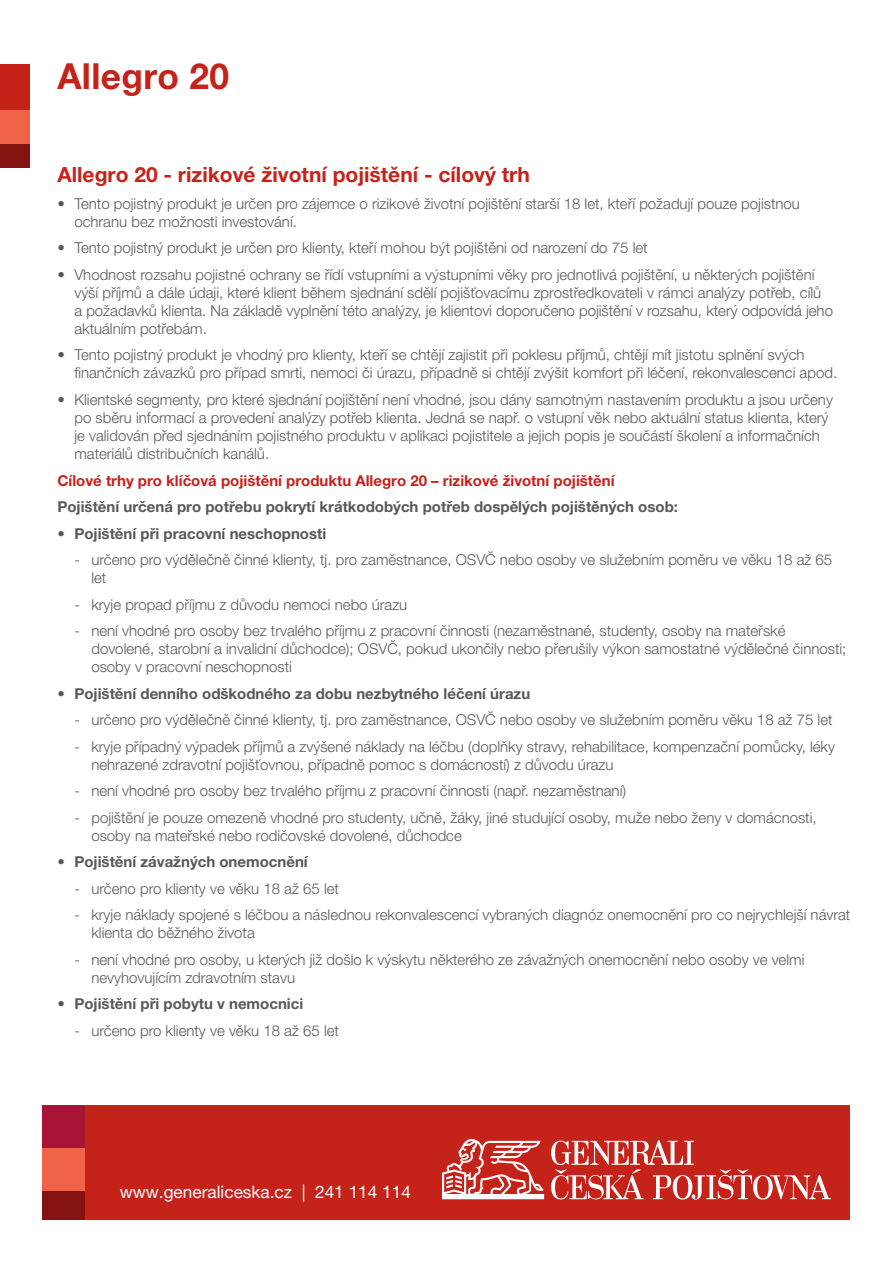
<style>
.page{position:relative;width:893px;height:1263px;background:#fff}
.page>*{position:absolute;margin:0;border:0;box-sizing:border-box;transform-origin:0 0}
.t1{font:700 36px "Helvetica Neue LT Pro";letter-spacing:.01em;color:#c5221a}
.t2{font:700 21px "Helvetica Neue LT Pro";color:#c5221a}
.t3{font:17.25px "Helvetica Neue LT Pro";color:#fff}
.t4{font:300 15px/18px "Helvetica Neue LT Pro";color:#57585a}
.t5{font:700 15px "Helvetica Neue LT Pro";color:#57585a}
.t6{font:700 15px "Helvetica Neue LT Pro";color:#c5221a}
</style>
<div class="page">
<div style="left:43px;top:1105px;width:807px;height:114px;background:#c5221a"></div>
<div style="left:43px;top:1105px;width:42px;height:43px;background:#a81437"></div>
<div style="left:43px;top:1148px;width:42px;height:43px;background:#f16349"></div>
<div style="left:43px;top:1191px;width:42px;height:28px;background:#851312"></div>
<svg style="left:551px;top:1140px;width:280px;height:59px"></svg>
<svg style="left:442px;top:1139px;width:102px;height:60px"></svg>
<div style="left:0;top:64px;width:30px;height:103px;background:#c5221a"></div>
<div style="left:0;top:110px;width:30px;height:34px;background:#f16349"></div>
<div style="left:0;top:144px;width:30px;height:23px;background:#851312"></div>
<h1 class="t1" style="left:57px;top:54px;width:173px">Allegro 20</h1>
<h2 class="t2" style="left:57px;top:162px;width:474px">Allegro 20 - rizikové životní pojištění - cílový trh</h2>
<p class="t4" style="left:74px;top:194px;width:727px;text-indent:-17px">• Tento pojistný produkt je určen pro zájemce o rizikové životní pojištění starší 18 let, kteří požadují pouze pojistnou ochranu bez možnosti investování.</p>
<p class="t4" style="left:57px;top:239px;width:592px">• Tento pojistný produkt je určen pro klienty, kteří mohou být pojištěni od narození do 75 let</p>
<p class="t4" style="left:74px;top:265px;width:760px;text-indent:-17px">• Vhodnost rozsahu pojistné ochrany se řídí vstupními a výstupními věky pro jednotlivá pojištění, u některých pojištění výší příjmů a dále údaji, které klient během sjednání sdělí pojišťovacímu zprostředkovateli v rámci analýzy potřeb, cílů<br>a požadavků klienta. Na základě vyplnění této analýzy, je klientovi doporučeno pojištění v rozsahu, který odpovídá jeho aktuálním potřebám.</p>
<p class="t4" style="left:74px;top:346px;width:764px;text-indent:-17px">• Tento pojistný produkt je vhodný pro klienty, kteří se chtějí zajistit při poklesu příjmů, chtějí mít jistotu splnění svých finančních závazků pro případ smrti, nemoci či úrazu, případně si chtějí zvýšit komfort při léčení, rekonvalescenci apod.</p>
<p class="t4" style="left:74px;top:390px;width:760px;text-indent:-17px">• Klientské segmenty, pro které sjednání pojištění není vhodné, jsou dány samotným nastavením produktu a jsou určeny po sběru informací a provedení analýzy potřeb klienta. Jedná se např. o vstupní věk nebo aktuální status klienta, který je validován před sjednáním pojistného produktu v aplikaci pojistitele a jejich popis je součástí školení a informačních materiálů distribučních kanálů.</p>
<p class="t6" style="left:57px;top:471px;width:559px">Cílové trhy pro klíčová pojištění produktu Allegro 20 – rizikové životní pojištění</p>
<p class="t5" style="left:57px;top:497px;width:622px">Pojištění určená pro potřebu pokrytí krátkodobých potřeb dospělých pojištěných osob:</p>
<p class="t5" style="left:57px;top:524px;width:270px">• Pojištění při pracovní neschopnosti</p>
<p class="t4" style="left:91px;top:550px;width:742px;text-indent:-17px">- určeno pro výdělečně činné klienty, tj. pro zaměstnance, OSVČ nebo osoby ve služebním poměru ve věku 18 až 65 let</p>
<p class="t4" style="left:74px;top:595px;width:334px">- kryje propad příjmu z důvodu nemoci nebo úrazu</p>
<p class="t4" style="left:91px;top:621px;width:756px;text-indent:-17px">- není vhodné pro osoby bez trvalého příjmu z pracovní činnosti (nezaměstnané, studenty, osoby na mateřské dovolené, starobní a invalidní důchodce); OSVČ, pokud ukončily nebo přerušily výkon samostatné výdělečné činnosti; osoby v pracovní neschopnosti</p>
<p class="t5" style="left:57px;top:684px;width:474px">• Pojištění denního odškodného za dobu nezbytného léčení úrazu</p>
<p class="t4" style="left:74px;top:710px;width:760px">- určeno pro výdělečně činné klienty, tj. pro zaměstnance, OSVČ nebo osoby ve služebním poměru věku 18 až 75 let</p>
<p class="t4" style="left:91px;top:737px;width:745px;text-indent:-17px">- kryje případný výpadek příjmů a zvýšené náklady na léčbu (doplňky stravy, rehabilitace, kompenzační pomůcky, léky nehrazené zdravotní pojišťovnou, případně pomoc s domácností) z důvodu úrazu</p>
<p class="t4" style="left:74px;top:781px;width:553px">- není vhodné pro osoby bez trvalého příjmu z pracovní činnosti (např. nezaměstnaní)</p>
<p class="t4" style="left:91px;top:808px;width:727px;text-indent:-17px">- pojištění je pouze omezeně vhodné pro studenty, učně, žáky, jiné studující osoby, muže nebo ženy v domácnosti, osoby na mateřské nebo rodičovské dovolené, důchodce</p>
<p class="t5" style="left:57px;top:852px;width:252px">• Pojištění závažných onemocnění</p>
<p class="t4" style="left:74px;top:879px;width:266px">- určeno pro klienty ve věku 18 až 65 let</p>
<p class="t4" style="left:91px;top:905px;width:760px;text-indent:-17px">- kryje náklady spojené s léčbou a následnou rekonvalescencí vybraných diagnóz onemocnění pro co nejrychlejší návrat klienta do běžného života</p>
<p class="t4" style="left:91px;top:950px;width:714px;text-indent:-17px">- není vhodné pro osoby, u kterých již došlo k výskytu některého ze závažných onemocnění nebo osoby ve velmi nevyhovujícím zdravotním stavu</p>
<p class="t5" style="left:57px;top:994px;width:247px">• Pojištění při pobytu v nemocnici</p>
<p class="t4" style="left:74px;top:1021px;width:266px">- určeno pro klienty ve věku 18 až 65 let</p>
<p class="t3" style="left:120px;top:1182px;width:293px">www.generaliceska.cz | 241 114 114</p>
</div>
